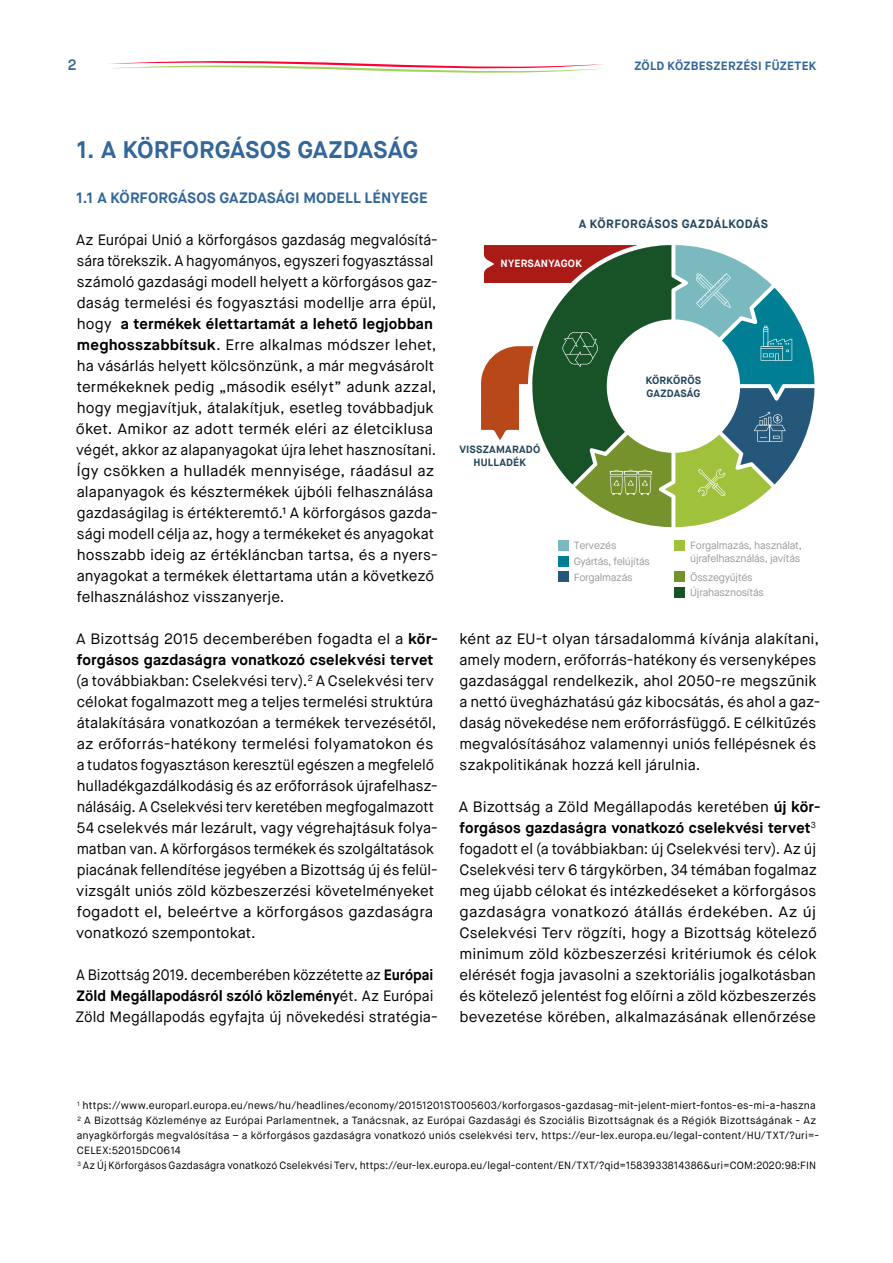
<style>
.page{position:relative;width:893px;height:1263px;background:#fff}
.page>*{position:absolute;margin:0;border:0;box-sizing:border-box;transform-origin:0 0}
.t1{font:700 24px "Maison Neue";letter-spacing:.005em;color:#369}
.t2{font:15px/21px "Maison Neue";color:#000}
.t3{font:15px/21px "Maison Neue";color:#000;scale:.95 1}
.t4{font:700 15px "Maison Neue";letter-spacing:.005em;color:#369}
.t5{font:600 15px "Maison Neue";color:#369}
.t6{font:700 12px "Maison Neue";letter-spacing:.025em;color:#369}
.t7{font:700 12px "Maison Neue";letter-spacing:.04em;color:#21435b}
.t8{font:10.5px/15px "Maison Neue";letter-spacing:.015em;color:#000}
.t9{font:10.5px/15.8px "Maison Neue";letter-spacing:-.025em;color:#9c9a9b}
.t10{font:700 10.5px/12.6px "Maison Neue";letter-spacing:.02em;color:#21435b}
.t11{font:700 10.5px "Maison Neue";letter-spacing:.02em;color:#fff}
.s1{font-weight:700}
</style>
<div class="page">
<svg style="left:109px;top:61px;width:494px;height:12px"></svg>
<svg style="left:481px;top:245px;width:333px;height:282px"></svg>
<div style="left:558px;top:540px;width:10px;height:11px;background:#7ababf"></div>
<div style="left:674px;top:540px;width:11px;height:11px;background:#a0c13c"></div>
<div style="left:558px;top:556px;width:10px;height:10px;background:#007e93"></div>
<div style="left:674px;top:572px;width:11px;height:10px;background:#75922d"></div>
<div style="left:558px;top:572px;width:10px;height:10px;background:#245779"></div>
<div style="left:674px;top:587px;width:11px;height:11px;background:#175327"></div>
<p class="t5" style="left:68px;top:55px;width:10px">2</p>
<p class="t6" style="left:634px;top:58px;width:184px">ZÖLD KÖZBESZERZÉSI FÜZETEK</p>
<h1 class="t1" style="left:77px;top:135px;width:343px">1. A KÖRFORGÁSOS GAZDASÁG</h1>
<p class="t4" style="left:76px;top:188px;width:353px">1.1 A KÖRFORGÁSOS GAZDASÁGI MODELL LÉNYEGE</p>
<p class="t2" style="left:76px;top:229px;width:363px">Az Európai Unió a körforgásos gazdaság megvalósítá&shy;sára törekszik. A hagyományos, egyszeri fogyasztással számoló gazdasági modell helyett a körforgásos gaz&shy;daság termelési és fogyasztási modellje arra épül, hogy <span class="s1">a termékek élettartamát a lehető legjobban meghosszabbítsuk</span>. Erre alkalmas módszer lehet, ha vásárlás helyett kölcsönzünk, a már megvásárolt termékeknek pedig „második esélyt” adunk azzal, hogy megjavítjuk, átalakítjuk, esetleg továbbadjuk őket. Amikor az adott termék eléri az életciklusa végét, akkor az alapanyagokat újra lehet hasznosítani.<br>Így csökken a hulladék mennyisége, ráadásul az alapanyagok és késztermékek újbóli felhasználása gazdaságilag is értékteremtő.1 A körforgásos gazda&shy;sági modell célja az, hogy a termékeket és anyagokat hosszabb ideig az értékláncban tartsa, és a nyers&shy;anyagokat a termékek élettartama után a következő felhasználáshoz visszanyerje.</p>
<p class="t2" style="left:76px;top:628px;width:363px">A Bizottság 2015 decemberében fogadta el a <span class="s1">kör&shy;forgásos gazdaságra vonatkozó cselekvési tervet </span>(a továbbiakban: Cselekvési terv).<sup>2</sup> A Cselekvési terv célokat fogalmazott meg a teljes termelési struktúra átalakítására vonatkozóan a termékek tervezésétől, az erőforrás-hatékony termelési folyamatokon és a tudatos fogyasztáson keresztül egészen a megfelelő hulladékgazdálkodásig és az erőforrások újrafelhasz&shy;nálásáig. A Cselekvési terv keretében megfogalmazott 54 cselekvés már lezárult, vagy végrehajtásuk folya&shy;matban van. A körforgásos termékek és szolgáltatások piacának fellendítése jegyében a Bizottság új és felül&shy;vizsgált uniós zöld közbeszerzési követelményeket fogadott el, beleértve a körforgásos gazdaságra vonatkozó szempontokat.</p>
<p class="t3" style="left:75px;top:964px;width:383px">A Bizottság 2019. decemberében közzétette az <span class="s1">Európai<br>Zöld Megállapodásról szóló közlemény</span>ét. Az Európai<br>Zöld Megállapodás egyfajta új növekedési stratégia-</p>
<p class="t7" style="left:579px;top:216px;width:191px">A KÖRFORGÁSOS GAZDÁLKODÁS</p>
<p class="t11" style="left:501px;top:257px;width:83px">NYERSANYAGOK</p>
<p class="t10" style="left:459px;top:443px;width:82px;text-align:center">VISSZAMARADÓ<br>HULLADÉK</p>
<p class="t10" style="left:646px;top:374px;width:57px">KÖRKÖRÖS<br>GAZDASÁG</p>
<p class="t9" style="left:574px;top:538px;width:44px">Tervezés</p>
<p class="t9" style="left:690px;top:538px;width:113px">Forgalmazás, használat,</p>
<p class="t9" style="left:574px;top:553px;width:78px">Gyártás, felújítás</p>
<p class="t9" style="left:690px;top:550px;width:111px">újrafelhasználás, javítás</p>
<p class="t9" style="left:574px;top:569px;width:60px">Forgalmazás</p>
<p class="t9" style="left:690px;top:569px;width:75px">Összegyűjtés<br>Újrahasznosítás</p>
<p class="t2" style="left:459px;top:628px;width:362px">ként az EU-t olyan társadalommá kívánja alakítani, amely modern, erőforrás-hatékony és versenyképes gazdasággal rendelkezik, ahol 2050-re megszűnik a nettó üvegházhatású gáz kibocsátás, és ahol a gaz&shy;daság növekedése nem erőforrásfüggő. E célkitűzés megvalósításához valamennyi uniós fellépésnek és szakpolitikának hozzá kell járulnia.</p>
<p class="t2" style="left:459px;top:796px;width:363px">A Bizottság a Zöld Megállapodás keretében <span class="s1">új kör&shy;forgásos gazdaságra vonatkozó cselekvési tervet</span><sup>3 </sup>fogadott el (a továbbiakban: új Cselekvési terv). Az új Cselekvési terv 6 tárgykörben, 34 témában fogalmaz meg újabb célokat és intézkedéseket a körforgásos gazdaságra vonatkozó átállás érdekében. Az új Cselekvési Terv rögzíti, hogy a Bizottság kötelező minimum zöld közbeszerzési kritériumok és célok elérését fogja javasolni a szektoriális jogalkotásban és kötelező jelentést fog előírni a zöld közbeszerzés bevezetése körében, alkalmazásának ellenőrzése</p>
<p class="t8" style="left:77px;top:1098px;width:744px"><sup>1</sup> https://www.europarl.europa.eu/news/hu/headlines/economy/20151201STO05603/korforgasos-gazdasag-mit-jelent-miert-fontos-es-mi-a-haszna <sup>2</sup> A Bizottság Közleménye az Európai Parlamentnek, a Tanácsnak, az Európai Gazdasági és Szociális Bizottságnak és a Régiók Bizottságának - Az anyagkörforgás megvalósítása – a körforgásos gazdaságra vonatkozó uniós cselekvési terv, https://eur-lex.europa.eu/legal-content/HU/TXT/?uri=- CELEX:52015DC0614<br><sup>3</sup> Az Új Körforgásos Gazdaságra vonatkozó Cselekvési Terv, https://eur-lex.europa.eu/legal-content/EN/TXT/?qid=1583933814386&amp;uri=COM:2020:98:FIN</p>
</div>
